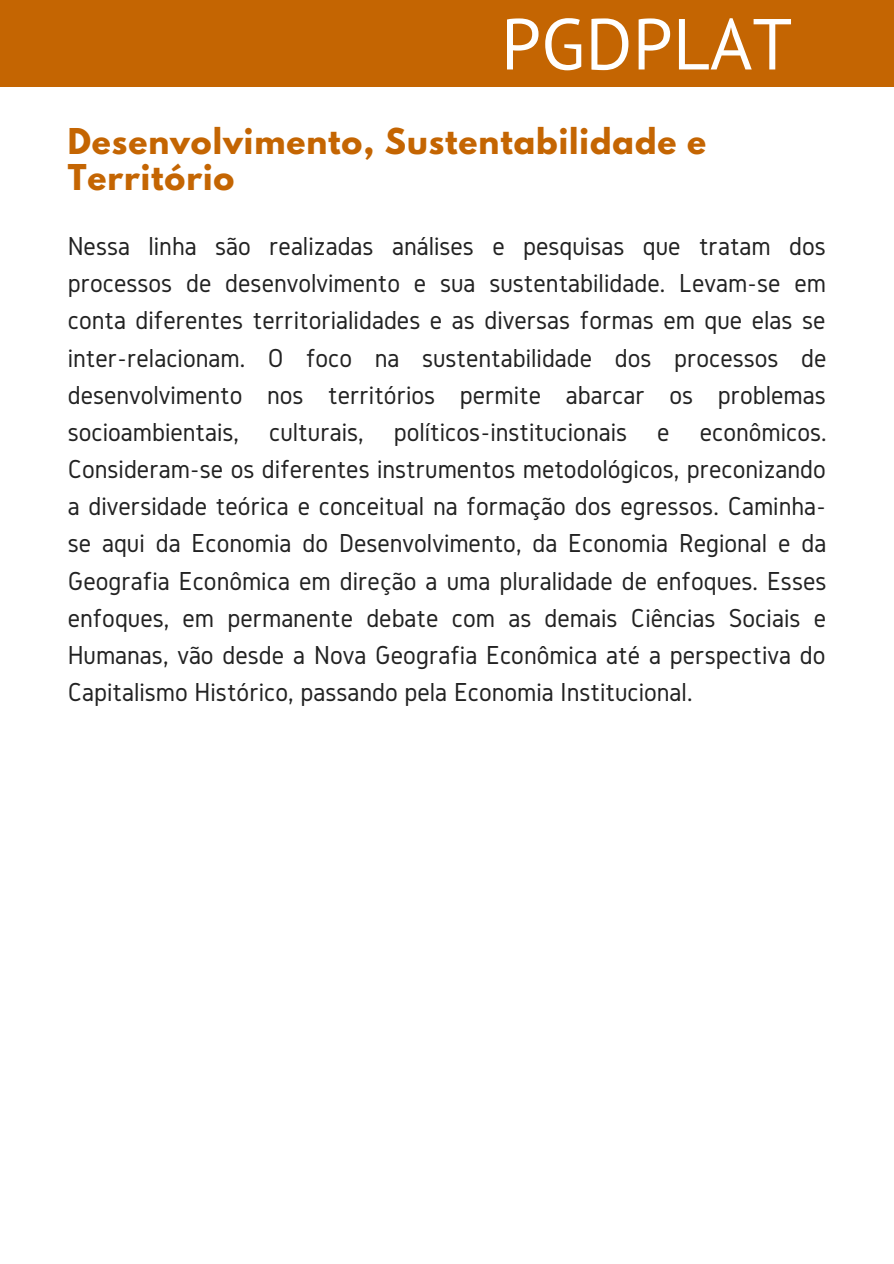
<style>
.page{position:relative;width:894px;height:1264px;background:#fff}
.page>*{position:absolute;margin:0;border:0;box-sizing:border-box;transform-origin:0 0}
.t1{font:72px "PT Sans";color:#fff}
.t2{font:700 31.5px/36px "League Spartan";letter-spacing:.03em;color:#c46502}
.t3{font:27px/37.2px "Gidole";color:#222;text-align:justify}
</style>
<div class="page">
<div style="left:0;top:0;width:893px;height:86px;background:#c46502"></div>
<h1 class="t1" style="left:500px;top:-4px;width:293px">PGDPLAT</h1>
<p class="t2" style="left:68px;top:127px;width:639px">Desenvolvimento, Sustentabilidade e<br>Território</p>
<p class="t3" style="left:68px;top:227px;width:760px">Nessa linha são realizadas análises e pesquisas que tratam dos processos de desenvolvimento e sua sustentabilidade. Levam-se em conta diferentes territorialidades e as diversas formas em que elas se inter-relacionam. O foco na sustentabilidade dos processos de desenvolvimento nos territórios permite abarcar os problemas socioambientais, culturais, políticos-institucionais e econômicos.<br>Consideram-se os diferentes instrumentos metodológicos, preconizando a diversidade teórica e conceitual na formação dos egressos. Caminha&shy;se aqui da Economia do Desenvolvimento, da Economia Regional e da Geografia Econômica em direção a uma pluralidade de enfoques. Esses enfoques, em permanente debate com as demais Ciências Sociais e Humanas, vão desde a Nova Geografia Econômica até a perspectiva do Capitalismo Histórico, passando pela Economia Institucional.</p>
</div>
